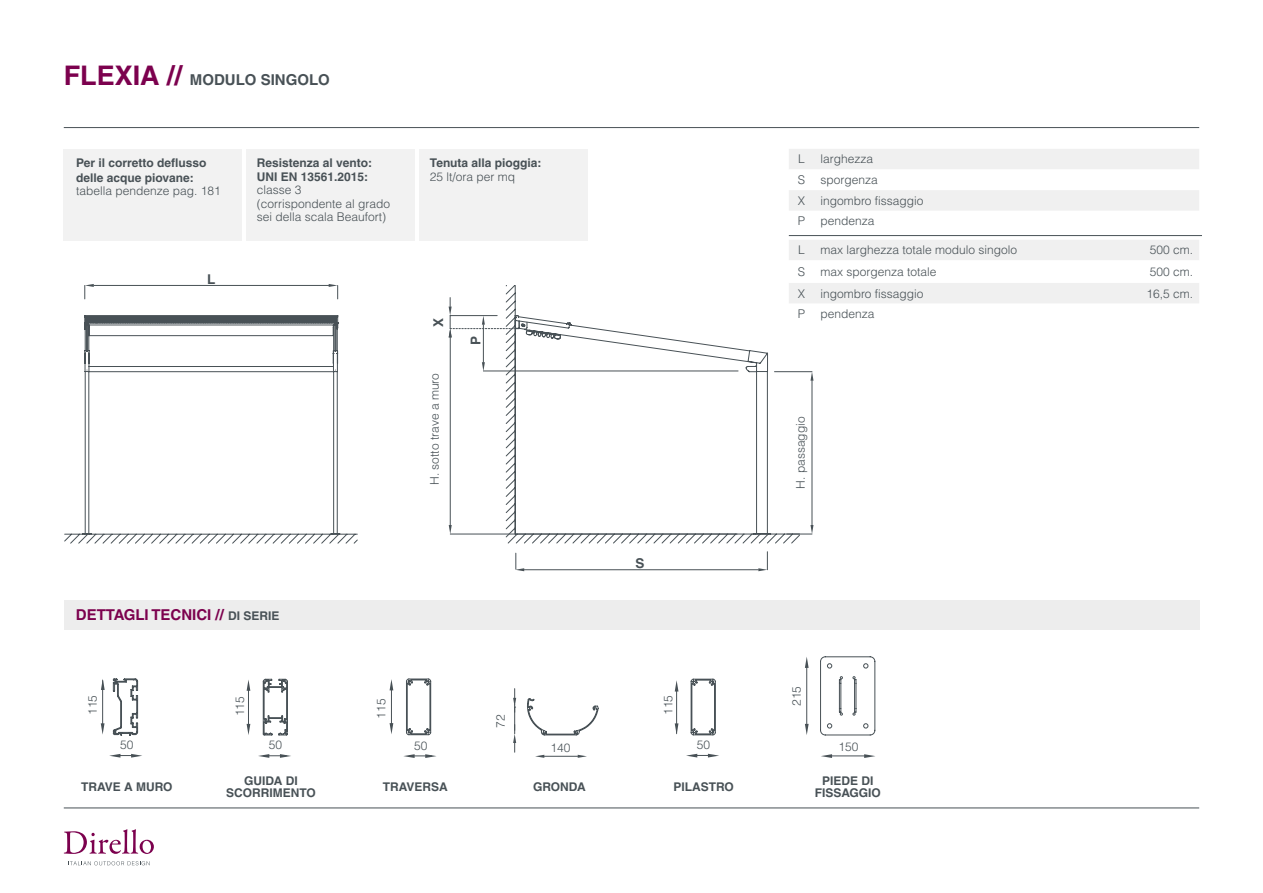
<style>
.page{position:relative;width:1263px;height:893px;background:#fff}
.page>*{position:absolute;margin:0;border:0;box-sizing:border-box;transform-origin:0 0}
.t1{font:700 15px "Helvetica CE";color:#7c014e}
.t2{font:700 15px "Helvetica CE";color:#485156}
.t3{font:700 13.5px "Helvetica CE";color:#485156}
.t4{font:300 12px/13.5px "Helvetica";color:#485156}
.t5{font:700 12px/12px "Helvetica CE";color:#485156}
.s1{font-size:27px;color:#7c014e}
.s2{font-size:12px;color:#485156}
</style>
<div class="page">
<div style="left:64px;top:600px;width:1135px;height:29px;background:#ededed"></div>
<hr style="left:64px;top:127px;width:1135px;height:1px;background:#485156">
<div style="left:64px;top:149px;width:178px;height:92px;background:#f2f2f2"></div>
<div style="left:247px;top:149px;width:168px;height:92px;background:#f2f2f2"></div>
<div style="left:420px;top:149px;width:168px;height:92px;background:#f2f2f2"></div>
<hr style="left:789px;top:235px;width:413px;height:1px;background:#485156">
<svg style="left:515px;top:551px;width:253px;height:19px"></svg>
<svg style="left:758px;top:568px;width:9px;height:3px"></svg>
<hr style="left:812px;top:381px;width:1px;height:144px;background:#485156">
<svg style="left:82px;top:285px;width:730px;height:259px"></svg>
<svg style="left:789px;top:149px;width:410px;height:61px"></svg>
<svg style="left:789px;top:240px;width:410px;height:84px"></svg>
<svg style="left:515px;top:553px;width:9px;height:18px"></svg>
<hr style="left:64px;top:807px;width:1135px;height:1px;background:#485156">
<svg style="left:64px;top:829px;width:90px;height:25px"></svg>
<svg style="left:68px;top:861px;width:82px;height:4px"></svg>
<hr style="left:248px;top:685px;width:1px;height:45px;background:#485156">
<svg style="left:247px;top:724px;width:3px;height:11px"></svg>
<svg style="left:247px;top:680px;width:3px;height:11px"></svg>
<svg style="left:263px;top:679px;width:25px;height:56px"></svg>
<svg style="left:258px;top:754px;width:33px;height:4px"></svg>
<hr style="left:102px;top:680px;width:1px;height:46px;background:#485156">
<svg style="left:101px;top:723px;width:4px;height:12px"></svg>
<svg style="left:101px;top:679px;width:4px;height:11px"></svg>
<svg style="left:113px;top:678px;width:25px;height:58px"></svg>
<svg style="left:109px;top:754px;width:33px;height:4px"></svg>
<hr style="left:391px;top:683px;width:1px;height:45px;background:#485156">
<svg style="left:390px;top:679px;width:3px;height:11px"></svg>
<svg style="left:390px;top:723px;width:3px;height:11px"></svg>
<svg style="left:406px;top:679px;width:25px;height:56px"></svg>
<svg style="left:403px;top:754px;width:33px;height:4px"></svg>
<hr style="left:676px;top:687px;width:1px;height:46px;background:#485156">
<svg style="left:675px;top:680px;width:3px;height:11px"></svg>
<svg style="left:675px;top:723px;width:3px;height:12px"></svg>
<svg style="left:691px;top:679px;width:25px;height:56px"></svg>
<svg style="left:686px;top:754px;width:33px;height:3px"></svg>
<svg style="left:821px;top:754px;width:11px;height:4px"></svg>
<svg style="left:864px;top:754px;width:11px;height:4px"></svg>
<hr style="left:829px;top:756px;width:39px;height:1px;background:#485156">
<svg style="left:820px;top:656px;width:55px;height:79px"></svg>
<svg style="left:805px;top:724px;width:4px;height:11px"></svg>
<svg style="left:805px;top:657px;width:4px;height:11px"></svg>
<hr style="left:806px;top:665px;width:1px;height:62px;background:#485156">
<hr style="left:544px;top:756px;width:34px;height:1px;background:#485156">
<svg style="left:535px;top:755px;width:9px;height:3px"></svg>
<svg style="left:578px;top:755px;width:9px;height:3px"></svg>
<svg style="left:513px;top:689px;width:3px;height:63px"></svg>
<svg style="left:527px;top:698px;width:71px;height:37px"></svg>
<svg style="left:449px;top:298px;width:67px;height:39px"></svg>
<p class="t2" style="left:64px;top:70px;width:268px"><span class="s1">FLEXIA //</span> MODULO SINGOLO</p>
<p class="t5" style="left:76px;top:156px;width:132px;line-height:14.4px">Per il corretto deflusso delle acque piovane:</p>
<p class="t4" style="left:76px;top:184px;width:146px">tabella pendenze pag. 181</p>
<p class="t3" style="left:207px;top:271px;width:10px">L</p>
<p class="t5" style="left:257px;top:156px;width:117px;line-height:13.5px">Resistenza al vento:<br>UNI EN 13561.2015:</p>
<p class="t4" style="left:257px;top:183px;width:135px">classe 3<br>(corrispondente al grado sei della scala Beaufort)</p>
<p class="t5" style="left:430px;top:157px;width:113px">Tenuta alla pioggia:</p>
<p class="t4" style="left:430px;top:169px;width:87px">25 lt/ora per mq</p>
<p class="t3" style="left:430px;top:326px;width:11px;rotate:-90deg">X</p>
<p class="t4" style="left:798px;top:152px;width:8px">L</p>
<p class="t4" style="left:820px;top:152px;width:54px">larghezza</p>
<p class="t4" style="left:798px;top:173px;width:9px">S</p>
<p class="t4" style="left:820px;top:173px;width:59px">sporgenza</p>
<p class="t4" style="left:798px;top:193px;width:9px">X</p>
<p class="t4" style="left:820px;top:193px;width:105px">ingombro fissaggio</p>
<p class="t4" style="left:798px;top:214px;width:9px">P</p>
<p class="t4" style="left:820px;top:214px;width:56px">pendenza</p>
<p class="t4" style="left:798px;top:243px;width:8px">L</p>
<p class="t4" style="left:820px;top:243px;width:198px">max larghezza totale modulo singolo</p>
<p class="t4" style="left:1150px;top:243px;width:45px">500 cm.</p>
<p class="t4" style="left:798px;top:265px;width:9px">S</p>
<p class="t4" style="left:820px;top:265px;width:118px">max sporgenza totale</p>
<p class="t4" style="left:1150px;top:265px;width:45px">500 cm.</p>
<p class="t4" style="left:798px;top:286px;width:9px">X</p>
<p class="t4" style="left:820px;top:286px;width:105px">ingombro fissaggio</p>
<p class="t4" style="left:1146px;top:286px;width:48px">16,5 cm.</p>
<p class="t4" style="left:798px;top:307px;width:9px">P</p>
<p class="t4" style="left:820px;top:307px;width:56px">pendenza</p>
<p class="t3" style="left:467px;top:345px;width:11px;rotate:-90deg">P</p>
<p class="t4" style="left:427px;top:485px;width:113px;rotate:-90deg">H. sotto trave a muro</p>
<p class="t4" style="left:793px;top:489px;width:74px;rotate:-90deg">H. passaggio</p>
<p class="t3" style="left:635px;top:555px;width:11px">S</p>
<p class="t1" style="left:76px;top:605px;width:205px">DETTAGLI TECNICI // <span class="s2">DI SERIE</span></p>
<p class="t4" style="left:86px;top:715px;width:22px;rotate:-90deg">115</p>
<p class="t4" style="left:233px;top:716px;width:22px;rotate:-90deg">115</p>
<p class="t4" style="left:374px;top:718px;width:22px;rotate:-90deg">115</p>
<p class="t4" style="left:494px;top:728px;width:15px;rotate:-90deg">72</p>
<p class="t4" style="left:661px;top:715px;width:22px;rotate:-90deg">115</p>
<p class="t4" style="left:789px;top:706px;width:22px;rotate:-90deg">215</p>
<p class="t4" style="left:120px;top:738px;width:15px">50</p>
<p class="t4" style="left:269px;top:738px;width:15px">50</p>
<p class="t4" style="left:414px;top:738px;width:15px">50</p>
<p class="t4" style="left:550px;top:741px;width:22px">140</p>
<p class="t4" style="left:697px;top:738px;width:15px">50</p>
<p class="t4" style="left:838px;top:740px;width:22px">150</p>
<p class="t5" style="left:226px;top:774px;width:91px;text-align:center">GUIDA DI<br>SCORRIMENTO</p>
<p class="t5" style="left:81px;top:780px;width:93px">TRAVE A MURO</p>
<p class="t5" style="left:383px;top:780px;width:67px">TRAVERSA</p>
<p class="t5" style="left:673px;top:780px;width:62px">PILASTRO</p>
<p class="t5" style="left:815px;top:774px;width:68px;text-align:center">PIEDE DI<br>FISSAGGIO</p>
<p class="t5" style="left:533px;top:780px;width:54px">GRONDA</p>
</div>
